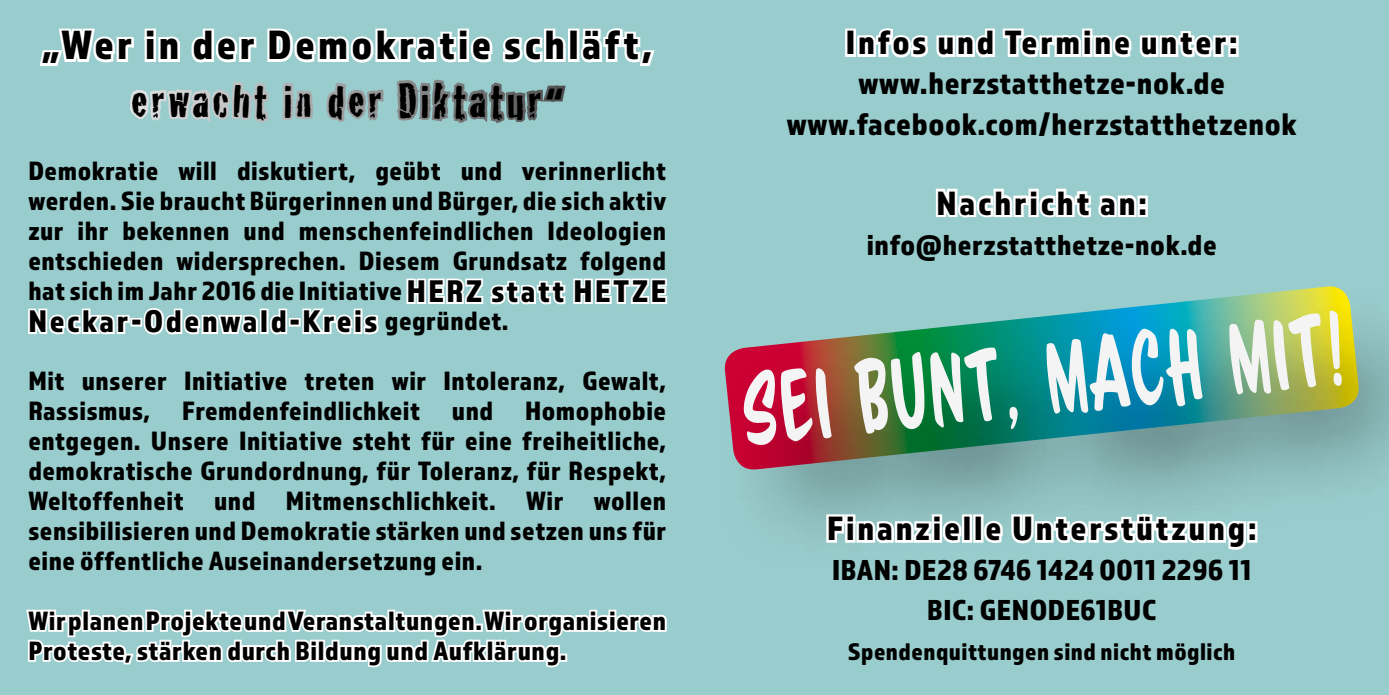
<style>
.page{position:relative;width:1389px;height:695px;background:#fff}
.page>*{position:absolute;margin:0;border:0;box-sizing:border-box;transform-origin:0 0}
.t1{font:90px "Scriptorama Markdown JF";color:#f5f4f4;scale:.67 1}
.t2{font:47.5px "Bad Neighborhood Crackhouse";letter-spacing:.08em;color:#000}
.t3{font:42.5px "Almaq Refined";letter-spacing:.08em;color:#000}
.t4{font:35px "Almaq Refined";letter-spacing:.08em;color:#000}
.t5{font:32.5px/40px "Almaq Refined";letter-spacing:.02em;color:#000;text-align:center}
.t6{font:32.5px "Almaq Refined";letter-spacing:.08em;color:#000}
.t7{font:30px/40px "Almaq Refined";letter-spacing:.02em;color:#000;text-align:center}
.t8{font:27.5px/30px "Almaq Refined";letter-spacing:.02em;color:#000;text-align:justify}
.t9{font:25px "Almaq Refined";letter-spacing:.02em;color:#000}
.s1{font-family:"Almaq Refined";font-size:42.5px}
.s2{font-size:32.5px}
.s3{font-size:27.5px}
</style>
<div class="page">
<div style="left:0;top:0;width:702px;height:694px;background:#9cc"></div>
<div style="left:687px;top:0;width:702px;height:694px;background:#9cc"></div>
<div style="left:568px;top:29px;width:11px;height:33px;border:5px solid #fff"></div>
<svg style="left:577px;top:28px;width:78px;height:38px"></svg>
<svg style="left:39px;top:28px;width:530px;height:96px"></svg>
<svg style="left:406px;top:278px;width:262px;height:27px"></svg>
<svg style="left:28px;top:308px;width:104px;height:27px"></svg>
<div style="left:130px;top:318px;width:12px;height:8px;border:4px solid #fff"></div>
<svg style="left:141px;top:308px;width:119px;height:27px"></svg>
<div style="left:260px;top:308px;width:9px;height:26px;border:4px solid #fff"></div>
<svg style="left:267px;top:308px;width:22px;height:27px"></svg>
<div style="left:289px;top:318px;width:12px;height:8px;border:4px solid #fff"></div>
<svg style="left:302px;top:308px;width:52px;height:27px"></svg>
<div style="left:354px;top:315px;width:8px;height:19px;border:4px solid #fff"></div>
<div style="left:354px;top:308px;width:8px;height:9px;border:4px solid #fff"></div>
<svg style="left:361px;top:312px;width:18px;height:23px"></svg>
<svg style="left:26px;top:609px;width:641px;height:59px"></svg>
<div style="left:559px;top:653px;width:8px;height:8px;border:4px solid #fff"></div>
<div style="left:845px;top:29px;width:11px;height:28px;border:5px solid #fff"></div>
<svg style="left:855px;top:28px;width:229px;height:30px"></svg>
<div style="left:1082px;top:35px;width:10px;height:22px;border:5px solid #fff"></div>
<div style="left:1082px;top:29px;width:10px;height:9px;border:5px solid #fff"></div>
<svg style="left:1091px;top:29px;width:137px;height:29px"></svg>
<div style="left:1228px;top:46px;width:11px;height:11px;border:5px solid #fff"></div>
<div style="left:1228px;top:35px;width:11px;height:11px;border:5px solid #fff"></div>
<svg style="left:935px;top:188px;width:203px;height:30px"></svg>
<div style="left:1138px;top:206px;width:10px;height:11px;border:5px solid #fff"></div>
<div style="left:1138px;top:195px;width:10px;height:11px;border:5px solid #fff"></div>
<div style="left:719px;top:289px;width:670px;height:279px;background:#000;opacity:.75"></div>
<svg style="left:824px;top:511px;width:23px;height:34px"></svg>
<div style="left:845px;top:521px;width:10px;height:21px;border:5px solid #fff"></div>
<div style="left:845px;top:514px;width:10px;height:10px;border:5px solid #fff"></div>
<div style="left:932px;top:514px;width:10px;height:10px;border:5px solid #fff"></div>
<svg style="left:854px;top:517px;width:110px;height:30px"></svg>
<div style="left:962px;top:514px;width:10px;height:28px;border:5px solid #fff"></div>
<div style="left:973px;top:514px;width:10px;height:28px;border:5px solid #fff"></div>
<svg style="left:980px;top:511px;width:270px;height:41px"></svg>
<div style="left:1247px;top:532px;width:10px;height:10px;border:5px solid #fff"></div>
<div style="left:1247px;top:521px;width:10px;height:10px;border:5px solid #fff"></div>
<h3 class="t3" style="left:42px;top:20px;width:612px">„Wer in der Demokratie schläft,</h3>
<h2 class="t2" style="left:131px;top:71px;width:434px">erwacht in der Diktatur<span class="s1">“</span></h2>
<p class="t8" style="left:28px;top:154px;width:640px">Demokratie will diskutiert, geübt und verinnerlicht werden. Sie braucht Bürgerinnen und Bürger, die sich aktiv zur ihr bekennen und menschenfeindlichen Ideologien entschieden widersprechen. Diesem Grundsatz folgend hat sich im Jahr 2016 die Initiative <span class="s2">HERZ statt HETZE</span></p>
<p class="t6" style="left:28px;top:301px;width:482px">Neckar-Odenwald-Kreis <span class="s3">gegründet.</span></p>
<p class="t8" style="left:28px;top:364px;width:639px">Mit unserer Initiative treten wir Intoleranz, Gewalt, Rassismus, Fremdenfeindlichkeit und Homophobie entgegen. Unsere Initiative steht für eine freiheitliche, demokratische Grundordnung, für Toleranz, für Respekt, Weltoffenheit und Mitmenschlichkeit. Wir wollen sensibilisieren und Demokratie stärken und setzen uns für eine öffentliche Auseinandersetzung ein.</p>
<p class="t8" style="left:28px;top:604px;width:639px">Wir planen Projekte und Veranstaltungen. Wir organisieren<br>Proteste, stärken durch Bildung und Aufklärung.</p>
<p class="t4" style="left:846px;top:22px;width:393px">Infos und Termine unter:</p>
<p class="t5" style="left:787px;top:63px;width:512px">www.herzstatthetze-nok.de www.facebook.com/herzstatthetzenok</p>
<p class="t4" style="left:937px;top:182px;width:212px">Nachricht an:</p>
<p class="t7" style="left:867px;top:223px;width:352px">info@herzstatthetze-nok.de</p>
<h1 class="t1" style="left:736px;top:352px;width:903px;rotate:-6deg">Sei Bunt, mach mit!</h1>
<p class="t4" style="left:827px;top:507px;width:431px">Finanzielle Unterstützung:</p>
<p class="t7" style="left:832px;top:549px;width:421px">IBAN: DE28 6746 1424 0011 2296 11<br>BIC: GENODE61BUC</p>
<p class="t9" style="left:848px;top:636px;width:389px">Spendenquittungen sind nicht möglich</p>
</div>
